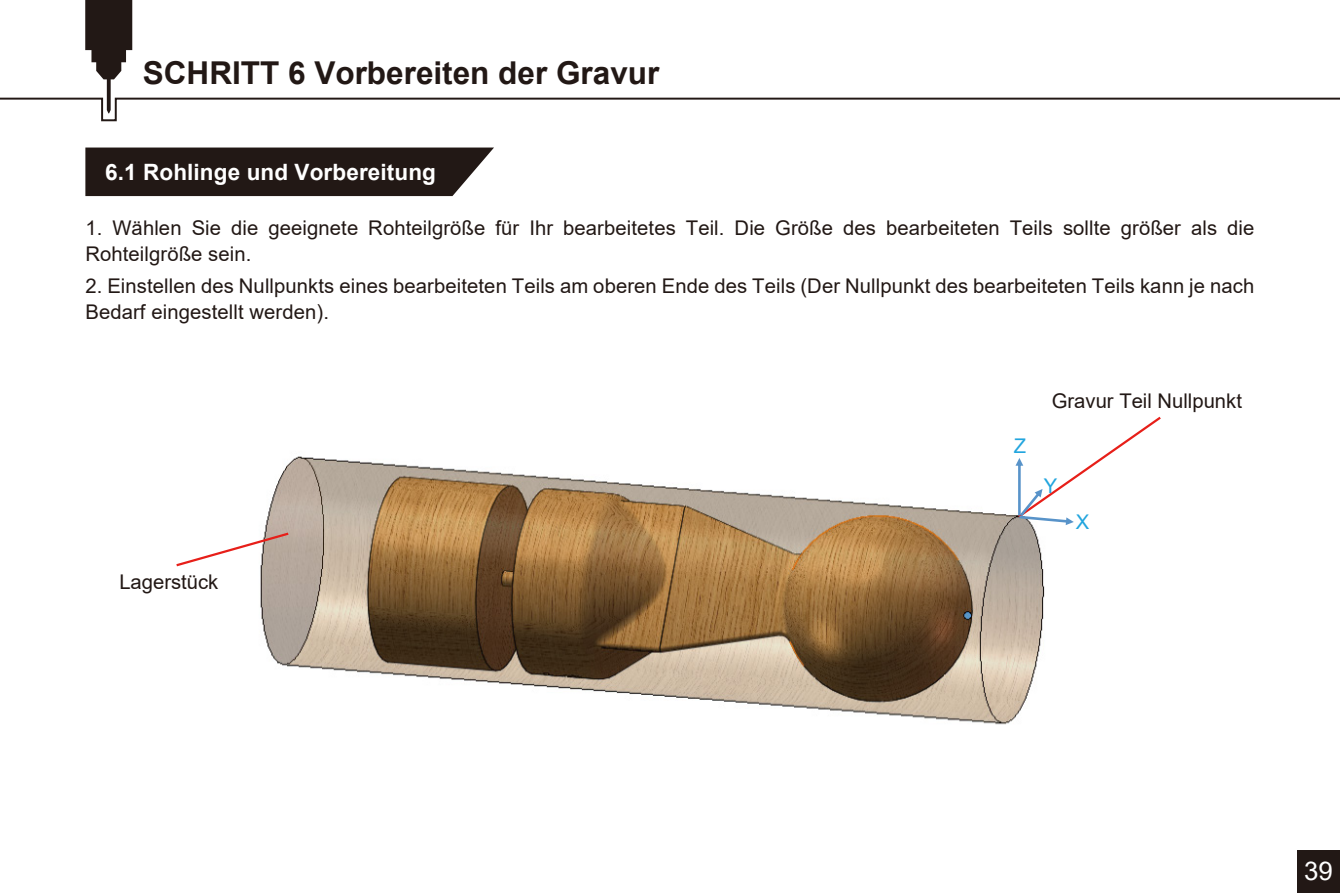
<style>
.page{position:relative;width:1340px;height:893px;background:#fff}
.page>*{position:absolute;margin:0;border:0;box-sizing:border-box;transform-origin:0 0}
.t1{font:700 31.5px "Arial";color:#221815}
.t2{font:25.88px "Arial";color:#fff}
.t3{font:700 22.5px "Arial";letter-spacing:.005em;color:#fff}
.t4{font:20.25px/25.9px "Arial";letter-spacing:.005em;color:#221815}
.t5{font:20.25px "Arial";color:#22a5de}
</style>
<div class="page">
<svg style="left:0;top:0;width:1339px;height:122px"></svg>
<div style="left:1297px;top:850px;width:42px;height:43px;background:#221815"></div>
<div style="left:85px;top:148px;width:409px;height:48px;background:#221815"></div>
<img style="left:260px;top:456px;width:785px;height:269px">
<svg style="left:176px;top:531px;width:115px;height:37px"></svg>
<svg style="left:1015px;top:416px;width:146px;height:109px"></svg>
<h1 class="t1" style="left:143px;top:51px;width:518px">SCHRITT 6 Vorbereiten der Gravur</h1>
<p class="t3" style="left:105px;top:156px;width:332px">6.1 Rohlinge und Vorbereitung</p>
<p class="t4" style="left:85px;top:215px;width:1170px">1. Wählen Sie die geeignete Rohteilgröße für Ihr bearbeitetes Teil. Die Größe des bearbeiteten Teils sollte größer als die<br>Rohteilgröße sein.</p>
<p class="t4" style="left:85px;top:273px;width:1170px">2. Einstellen des Nullpunkts eines bearbeiteten Teils am oberen Ende des Teils (Der Nullpunkt des bearbeiteten Teils kann je nach<br>Bedarf eingestellt werden).</p>
<p class="t4" style="left:119px;top:569px;width:100px">Lagerstück</p>
<p class="t5" style="left:1013px;top:432px;width:14px">Z</p>
<p class="t4" style="left:1051px;top:388px;width:192px">Gravur Teil Nullpunkt</p>
<p class="t5" style="left:1043px;top:471px;width:15px">Y</p>
<p class="t5" style="left:1075px;top:508px;width:15px">X</p>
<p class="t2" style="left:1304px;top:853px;width:30px">39</p>
</div>
